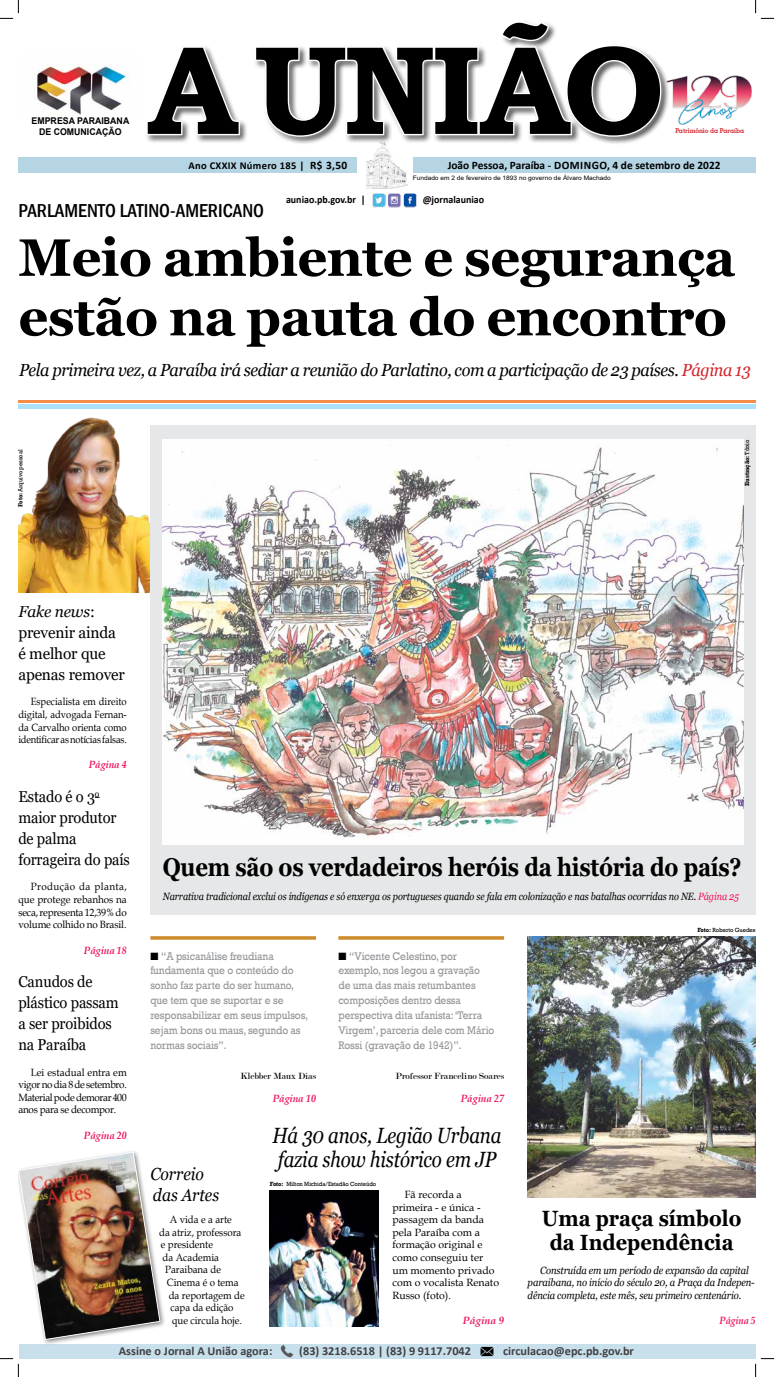
<style>
.page{position:relative;width:774px;height:1377px;background:#fff}
.page>*{position:absolute;margin:0;border:0;box-sizing:border-box;transform-origin:0 0}
.t1{font:700 126.35px "Bookman Old Style";letter-spacing:-.04em;color:#000}
.t2{font:700 52.5px/59.5px "Georgia";letter-spacing:-.015em;color:#000}
.t3{font:700 25.72px "Georgia";letter-spacing:-.01em;color:#000;scale:.86 1}
.t4{font:italic 22.05px/24.5px "Georgia";letter-spacing:-.01em;color:#000;scale:.85 1}
.t5{font:700 22.05px/24.5px "Georgia";color:#000;text-align:center;scale:.9 1}
.t6{font:500 condensed 19.25px "Franklin Gothic";color:#000}
.t7{font:italic 17.5px "Georgia";letter-spacing:-.02em;color:#000;scale:.93 1}
.t8{font:italic 17.5px/21px "Georgia";color:#000;scale:.9 1}
.t9{font:15.75px/21px "Georgia";letter-spacing:-.01em;color:#000;scale:.93 1}
.t10{font:15.75px/21px "Georgia";letter-spacing:-.01em;color:#000}
.t11{font:700 12.25px "Calibri";color:#414042}
.t12{font:11.38px/14.9px "Rockwell";letter-spacing:-.01em;color:#939598;scale:.9 1}
.t13{font:700 11.38px "Calibri";color:#000}
.t14{font:10.5px/12.6px "Book Antiqua";color:#000;text-align:justify;scale:.94 1}
.t15{font:10.5px/12.6px "Book Antiqua";color:#000}
.t16{font:italic 10.5px/12.6px "Georgia";letter-spacing:-.01em;color:#000;scale:.9 1}
.t17{font:italic 10.5px "Georgia";letter-spacing:-.01em;color:#000;scale:.87 1}
.t18{font:10.5px "Book Antiqua";color:#000;scale:.92 1}
.t19{font:10.5px/12.6px "Book Antiqua";color:#000;text-align:justify;scale:.9 1}
.t20{font:italic 700 10.5px "Book Antiqua";letter-spacing:-.01em;color:#ed145b;scale:.95 1}
.t21{font:700 10.5px "Calibri";color:#000;scale:.95 1}
.t22{font:700 10.5px "Calibri";letter-spacing:.03em;color:#000}
.t23{font:italic 700 10.5px "Book Antiqua";letter-spacing:-.01em;color:#ed145b}
.t24{font:italic 700 10.5px "Book Antiqua";letter-spacing:-.01em;color:#ed145b;scale:.9 1}
.t25{font:9.62px "Modern";color:#000}
.t26{font:700 9.28px/11.1px "Arial";color:#000;text-align:center;scale:.95 1}
.t27{font:700 6.83px "Geometric Slab 703 BT";color:#d2232a;scale:.95 1}
.t28{font:6.12px "Rockwell";letter-spacing:-.01em;color:#000;scale:.95 1}
.t29{font:6.12px "Arial";color:#000;scale:1.07 1}
.t30{font:700 6.12px "Rockwell";letter-spacing:-.01em;color:#000;scale:.95 1}
.s1{font-size:11.38px}
.s2{color:#d2232a}
.s3{font-weight:700}
.s4{font-weight:400}
.s5{font-style:italic}
.s6{color:#ed145b}
.s7{font-family:"Dixieland Normal";font-size:10.5px;color:#000}
</style>
<div class="page">
<img style="left:18px;top:417px;width:132px;height:175px">
<div style="left:18px;top:404px;width:737px;height:5px;background:#abe1fa"></div>
<hr style="left:18px;top:399px;width:737px;height:3px;background:#f68d47">
<div style="left:19px;top:1343px;width:736px;height:15px;background:#c8e0ec"></div>
<svg style="left:280px;top:1344px;width:13px;height:13px"></svg>
<img style="left:474px;top:1343px;width:25px;height:14px">
<img style="left:372px;top:193px;width:45px;height:15px">
<div style="left:141px;top:18px;width:525px;height:124px;background:#fff;opacity:.75"></div>
<svg style="left:145px;top:44px;width:96px;height:92px"></svg>
<svg style="left:253px;top:20px;width:409px;height:118px"></svg>
<div style="left:18px;top:157px;width:737px;height:16px;background:#b5d5e5"></div>
<div style="left:357px;top:156px;width:55px;height:19px;background:#fff"></div>
<img style="left:366px;top:142px;width:41px;height:46px">
<img style="left:666px;top:75px;width:85px;height:50px">
<img style="left:37px;top:55px;width:105px;height:61px">
<hr style="left:150px;top:936px;width:166px;height:3px;background:#ce8b2c">
<img style="left:270px;top:1190px;width:108px;height:136px">
<img style="left:527px;top:936px;width:228px;height:261px">
<div style="left:150px;top:425px;width:605px;height:489px;background:#e6e7e8"></div>
<img style="left:163px;top:439px;width:580px;height:405px">
<hr style="left:338px;top:936px;width:166px;height:3px;background:#ce8b2c">
<div style="left:18px;top:1148px;width:149px;height:197px;background:#000;opacity:.5"></div>
<img style="left:18px;top:1151px;width:143px;height:189px">
<svg style="left:0;top:0;width:19px;height:19px"></svg>
<svg style="left:0;top:1358px;width:19px;height:18px"></svg>
<svg style="left:755px;top:0;width:18px;height:19px"></svg>
<svg style="left:754px;top:1357px;width:19px;height:19px"></svg>
<p class="t26" style="left:32px;top:115px;width:104px">EMPRESA PARAIBANA<br>DE COMUNICAÇÃO</p>
<h1 class="t1" style="left:148px;top:-1px;width:518px">A UNIÃO</h1>
<p class="t27" style="left:675px;top:126px;width:74px">Patrimônio da Paraíba</p>
<p class="t22" style="left:188px;top:158px;width:160px">Ano CXXIX Número 185 | <span class="s1">R$ 3,50</span></p>
<p class="t13" style="left:447px;top:157px;width:274px">João Pessoa, Paraíba - DOMINGO, 4 de setembro de 2022</p>
<p class="t29" style="left:412px;top:173px;width:187px">Fundado em 2 de fevereiro de 1893 no governo de álvaro Machado</p>
<h3 class="t6" style="left:18px;top:198px;width:247px">PARLAMENTO LATINO-AMERICANO</h3>
<p class="t21" style="left:286px;top:192px;width:85px">auniao.pb.gov.br |</p>
<p class="t21" style="left:422px;top:192px;width:66px">@jornalauniao</p>
<h2 class="t2" style="left:18px;top:228px;width:718px">Meio ambiente e segurança estão na pauta do encontro</h2>
<h3 class="t7" style="left:19px;top:358px;width:788px">Pela primeira vez, a Paraíba irá sediar a reunião do Parlatino, com a participação de 23 países. <span class="s2">Página 13</span></h3>
<p class="t28" style="left:17px;top:506px;width:62px;rotate:-90deg"><span class="s3">Foto:</span> Arquivo pessoal</p>
<p class="t30" style="left:743px;top:486px;width:50px;rotate:-90deg">Ilustração: <span class="s4">Tônio</span></p>
<h3 class="t10" style="left:18px;top:601px;width:108px"><span class="s5">Fake news</span>: prevenir ainda é melhor que apenas remover</h3>
<p class="t19" style="left:18px;top:695px;width:122px;text-indent:12px">Especialista em direito digital, advogada Fernan&shy;da Carvalho orienta como identificar as notícias falsas.</p>
<p class="t20" style="left:89px;top:757px;width:41px">Página 4</p>
<h3 class="t9" style="left:18px;top:786px;width:121px">Estado é o 3<sup>o </sup>maior produtor de palma forrageira do país</h3>
<p class="t14" style="left:18px;top:880px;width:117px;text-indent:12px">Produção da planta, que protege rebanhos na seca, representa 12,39% do volume colhido no Brasil.</p>
<p class="t20" style="left:84px;top:942px;width:47px">Página 18</p>
<h3 class="t9" style="left:18px;top:971px;width:109px">Canudos de plástico passam a ser proibidos na Paraíba</h3>
<p class="t14" style="left:18px;top:1065px;width:117px;text-indent:12px">Lei estadual entra em vigor no dia 8 de setembro.<br>Material pode demorar 400 anos para se decompor.</p>
<p class="t20" style="left:84px;top:1127px;width:47px">Página 20</p>
<h3 class="t3" style="left:163px;top:850px;width:674px">Quem são os verdadeiros heróis da história do país?</h3>
<p class="t17" style="left:163px;top:889px;width:663px">Narrativa tradicional exclui os indígenas e só enxerga os portugueses quando se fala em colonização e nas batalhas ocorridas no NE. <span class="s6">Página 25</span></p>
<p class="t12" style="left:150px;top:948px;width:177px"><span class="s7">n</span> “A psicanálise freudiana fundamenta que o conteúdo do sonho faz parte do ser humano, que tem que se suportar e se responsabilizar em seus impulsos, sejam bons ou maus, segundo as normas sociais”.</p>
<p class="t25" style="left:240px;top:1070px;width:77px">Klebber Maux Dias</p>
<p class="t20" style="left:273px;top:1091px;width:47px">Página 10</p>
<p class="t12" style="left:338px;top:948px;width:175px"><span class="s7">n</span> “Vicente Celestino, por exemplo, nos legou a gravação de uma das mais retumbantes composições dentro dessa perspectiva dita ufanista: ‘Terra<br>Virgem’, parceria dele com Mário<br>Rossi (gravação de 1942)”.</p>
<p class="t25" style="left:395px;top:1070px;width:110px">Professor Francelino Soares</p>
<p class="t20" style="left:460px;top:1091px;width:47px">Página 27</p>
<h3 class="t8" style="left:150px;top:1163px;width:78px">Correio das Artes</h3>
<p class="t18" style="left:170px;top:1211px;width:69px">A vida e a arte</p>
<p class="t18" style="left:159px;top:1224px;width:91px">da atriz, professora</p>
<p class="t18" style="left:161px;top:1236px;width:58px">e presidente</p>
<p class="t18" style="left:162px;top:1249px;width:63px">da Academia</p>
<p class="t18" style="left:165px;top:1262px;width:62px">Paraibana de</p>
<p class="t18" style="left:167px;top:1274px;width:79px">Cinema é o tema</p>
<p class="t18" style="left:169px;top:1287px;width:84px">da reportagem de</p>
<p class="t18" style="left:170px;top:1299px;width:70px">capa da edição</p>
<p class="t18" style="left:172px;top:1312px;width:77px">que circula hoje.</p>
<h3 class="t4" style="left:272px;top:1122px;width:271px">Há 30 anos, Legião Urbana fazia show histórico em JP</h3>
<p class="t28" style="left:270px;top:1180px;width:113px"><span class="s3">Foto:</span> Milton Michida/Estadão Conteúdo</p>
<p class="t15" style="left:392px;top:1187px;width:108px;text-indent:12px">Fã recorda a primeira - e única - passagem da banda pela Paraíba com a formação original e como conseguiu ter um momento privado com o vocalista Renato<br>Russo (foto).</p>
<p class="t23" style="left:463px;top:1312px;width:43px">Página 9</p>
<p class="t28" style="left:697px;top:926px;width:63px"><span class="s3">Foto:</span> Roberto Guedes</p>
<h3 class="t5" style="left:541px;top:1205px;width:223px">Uma praça símbolo da Independência</h3>
<p class="t16" style="left:527px;top:1263px;width:254px;text-indent:12px">Construída em um período de expansão da capital paraibana, no início do século 20, a Praça da Indepen&shy;dência completa, este mês, seu primeiro centenário.</p>
<p class="t24" style="left:719px;top:1312px;width:41px">Página 5</p>
<p class="t11" style="left:119px;top:1341px;width:155px">Assine o Jornal A União agora:</p>
<p class="t11" style="left:299px;top:1341px;width:173px">(83) 3218.6518 | (83) 9 9117.7042</p>
<p class="t11" style="left:503px;top:1341px;width:132px">circulacao@epc.pb.gov.br</p>
</div>
